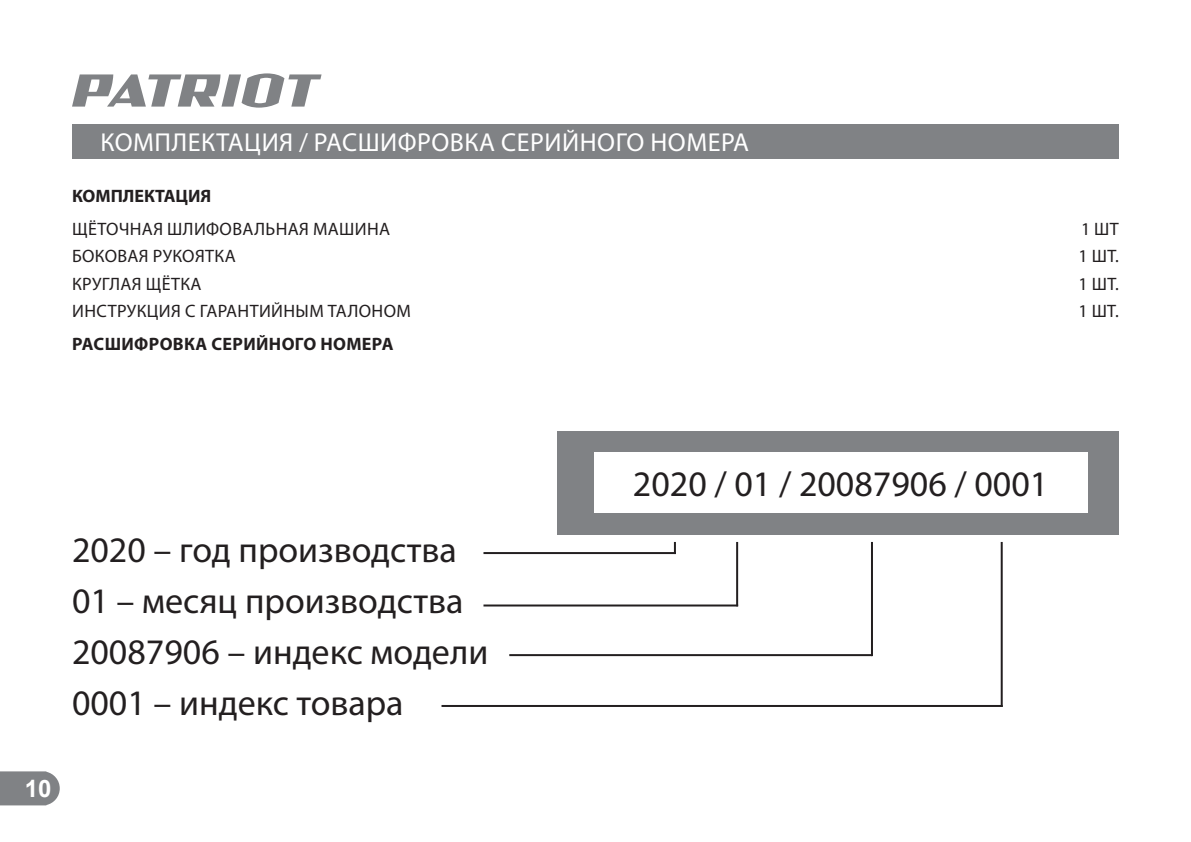
<style>
.page{position:relative;width:1191px;height:842px;background:#fff}
.page>*{position:absolute;margin:0;border:0;box-sizing:border-box;transform-origin:0 0}
.t1{font:36px/51px "Myriad Pro";color:#231f20}
.t2{font:26px "Myriad Pro";letter-spacing:.02em;color:#fff}
.t3{font:700 24px "Arial";color:#fff}
.t4{font:18px "Myriad Pro";letter-spacing:.02em;color:#231f20}
.t5{font:700 18px "Myriad Pro";letter-spacing:.02em;color:#231f20}
.t6{font:700 18px "Myriad Pro";color:#231f20}
</style>
<div class="page">
<svg style="left:0;top:771px;width:60px;height:34px;background:#898b8e"></svg>
<svg style="left:72px;top:73px;width:249px;height:35px"></svg>
<div style="left:72px;top:124px;width:1047px;height:34px;background:#808285"></div>
<div style="left:558px;top:431px;width:561px;height:104px;background:#808285"></div>
<hr style="left:483px;top:552px;width:193px;height:2px;background:#231f20">
<hr style="left:483px;top:604px;width:255px;height:2px;background:#231f20">
<hr style="left:509px;top:654px;width:363px;height:2px;background:#231f20">
<hr style="left:441px;top:705px;width:561px;height:2px;background:#231f20">
<div style="left:594px;top:452px;width:493px;height:61px;background:#fff"></div>
<svg style="left:674px;top:542px;width:2px;height:10px"></svg>
<hr style="left:736px;top:542px;width:2px;height:64px;background:#231f20">
<hr style="left:871px;top:542px;width:2px;height:114px;background:#231f20">
<hr style="left:1000px;top:542px;width:2px;height:165px;background:#231f20">
<p class="t2" style="left:101px;top:129px;width:650px">КОМПЛЕКТАЦИЯ / РАСШИФРОВКА СЕРИЙНОГО НОМЕРА</p>
<p class="t6" style="left:72px;top:187px;width:141px">КОМПЛЕКТАЦИЯ</p>
<p class="t4" style="left:72px;top:220px;width:319px">ЩЁТОЧНАЯ ШЛИФОВАЛЬНАЯ МАШИНА</p>
<p class="t4" style="left:1081px;top:220px;width:39px">1 ШТ</p>
<p class="t4" style="left:72px;top:247px;width:165px">БОКОВАЯ РУКОЯТКА</p>
<p class="t4" style="left:1078px;top:247px;width:42px">1 ШТ.</p>
<p class="t4" style="left:72px;top:274px;width:131px">КРУГЛАЯ ЩЁТКА</p>
<p class="t4" style="left:1078px;top:274px;width:42px">1 ШТ.</p>
<p class="t4" style="left:72px;top:302px;width:340px">ИНСТРУКЦИЯ С ГАРАНТИЙНЫМ ТАЛОНОМ</p>
<p class="t4" style="left:1078px;top:302px;width:42px">1 ШТ.</p>
<p class="t5" style="left:72px;top:335px;width:323px">РАСШИФРОВКА СЕРИЙНОГО НОМЕРА</p>
<p class="t1" style="left:72px;top:525px;width:418px">2020 – год производства<br>01 – месяц производства<br>20087906 – индекс модели<br>0001 – индекс товара</p>
<p class="t3" style="left:25px;top:775px;width:28px">10</p>
<p class="t1" style="left:633px;top:459px;width:417px">2020 / 01 / 20087906 / 0001</p>
</div>
